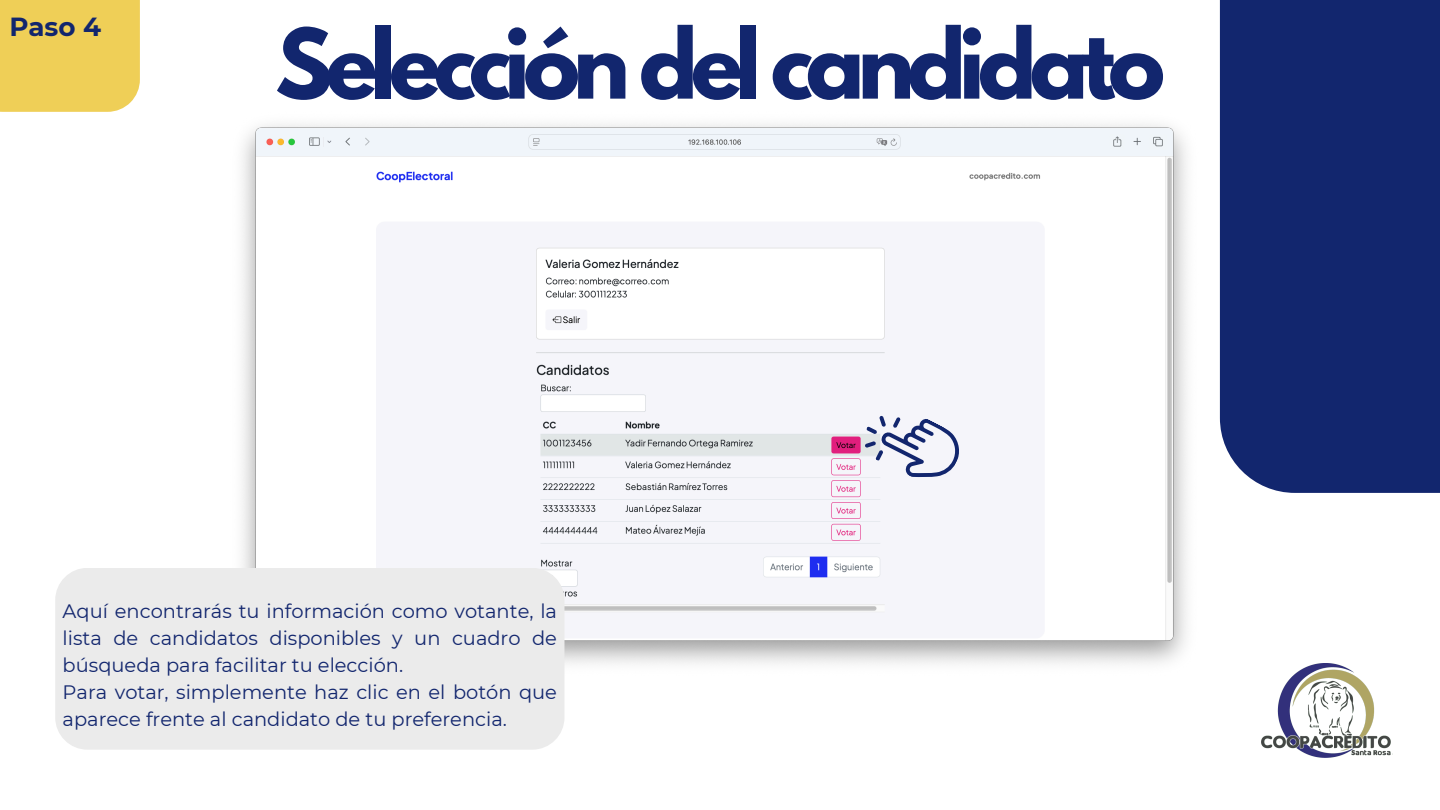
<style>
.page{position:relative;width:1440px;height:810px;background:#fff}
.page>*{position:absolute;margin:0;border:0;box-sizing:border-box;transform-origin:0 0}
.t1{font:700 85.8px "League Spartan";letter-spacing:-.08em;color:#12266e}
.t2{font:700 26.1px "Montserrat";color:#12266e}
.t3{font:19.4px/27px "Montserrat";color:#12266e}
</style>
<div class="page">
<div style="left:1220px;top:0;width:220px;height:492px;background:#12266e"></div>
<div style="left:0;top:0;width:140px;height:112px;background:#efcf57"></div>
<img style="left:242px;top:124px;width:945px;height:550px">
<svg style="left:864px;top:404px;width:104px;height:88px"></svg>
<img style="left:1262px;top:663px;width:129px;height:94px">
<div style="left:55px;top:568px;width:509px;height:182px;background:#ebebeb;border-radius:32px"></div>
<h1 class="t2" style="left:9px;top:11px;width:93px">Paso 4</h1>
<h2 class="t1" style="left:275px;top:21px;width:892px">Selección del candidato</h2>
<p class="t3" style="left:63px;top:598px;width:496px;text-align:justify">Aquí encontrarás tu información como votante, la lista de candidatos disponibles y un cuadro de búsqueda para facilitar tu elección.</p>
<p class="t3" style="left:63px;top:679px;width:496px">Para votar, simplemente haz clic en el botón que aparece frente al candidato de tu preferencia.</p>
<p class="t3" style="left:63px;top:598px;width:496px">Introduce el código que recibiste en el campo indicado y presiona 'Continuar'.</p>
</div>
